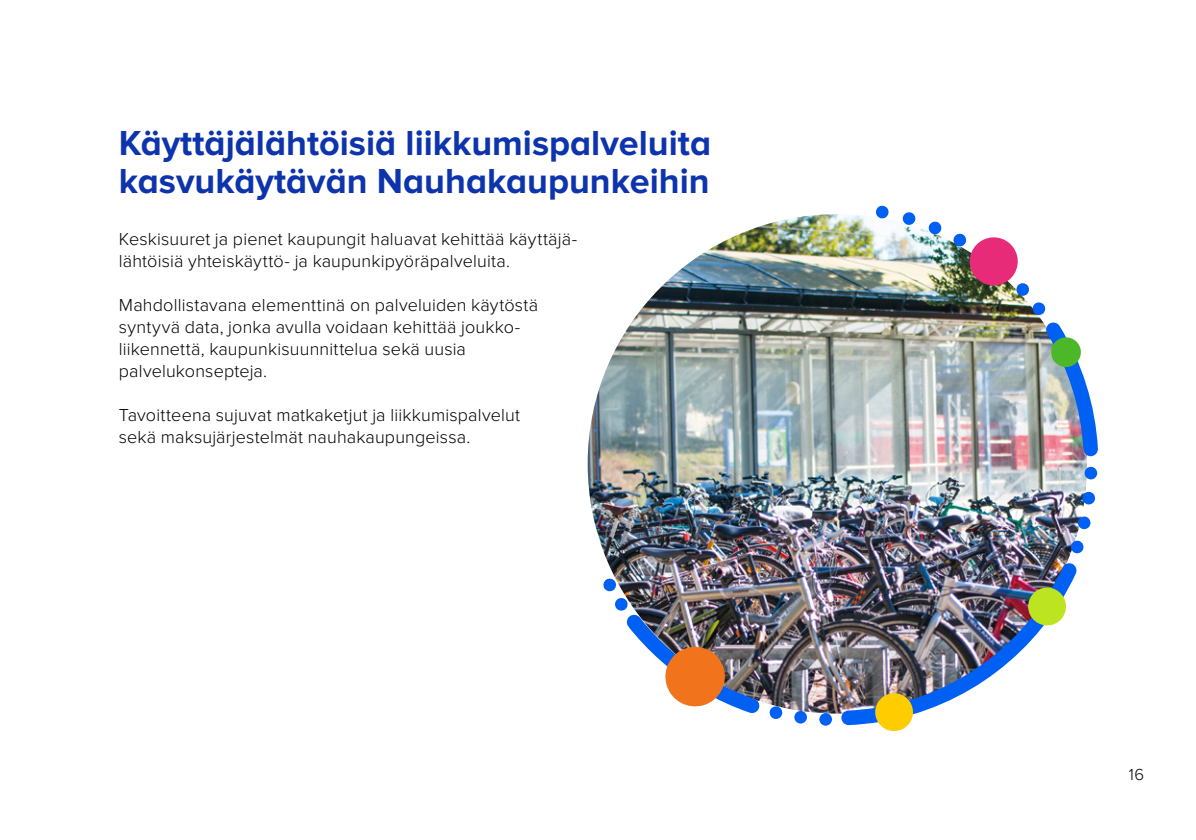
<style>
.page{position:relative;width:1196px;height:840px;background:#fff}
.page>*{position:absolute;margin:0;border:0;box-sizing:border-box;transform-origin:0 0}
.t1{font:700 36px/38px "Proxima Nova";color:#0d33ad}
.Leipäteksti_3_palsta{font:300 18px/22px "Proxima Nova";letter-spacing:.01em;color:#000}
.t2{font:300 16.6px "Proxima Nova";color:#000}
</style>
<div class="page">
<img style="left:588px;top:214px;width:499px;height:500px;border-radius:250px">
<svg style="left:615px;top:598px;width:11px;height:13px"></svg>
<svg style="left:603px;top:578px;width:14px;height:13px"></svg>
<svg style="left:875px;top:205px;width:14px;height:13px"></svg>
<svg style="left:1032px;top:302px;width:14px;height:13px"></svg>
<svg style="left:1016px;top:283px;width:13px;height:13px"></svg>
<svg style="left:902px;top:212px;width:14px;height:13px"></svg>
<svg style="left:928px;top:221px;width:14px;height:13px"></svg>
<svg style="left:953px;top:233px;width:14px;height:13px"></svg>
<img style="left:626px;top:322px;width:472px;height:403px">
<div style="left:969px;top:237px;width:49px;height:49px;background:#e72b79;border-radius:50%"></div>
<svg style="left:662px;top:643px;width:66px;height:67px;background:#cf8559"></svg>
<svg style="left:1049px;top:335px;width:34px;height:34px"></svg>
<svg style="left:873px;top:691px;width:43px;height:40px;background:#d6ba3f"></svg>
<svg style="left:1026px;top:585px;width:42px;height:43px;background:#a3c15e"></svg>
<p class="t1" style="left:119px;top:125px;width:594px">Käyttäjälähtöisiä liikkumispalveluita kasvukäytävän Nauhakaupunkeihin</p>
<p class="Leipäteksti_3_palsta" style="left:119px;top:228px;width:460px">Keskisuuret ja pienet kaupungit haluavat kehittää käyttäjä&shy;lähtöisiä yhteiskäyttö- ja kaupunkipyöräpalveluita.</p>
<p class="Leipäteksti_3_palsta" style="left:119px;top:294px;width:421px">Mahdollistavana elementtinä on palveluiden käytöstä syntyvä data, jonka avulla voidaan kehittää joukko&shy;liikennettä, kaupunkisuunnittelua sekä uusia palvelukonsepteja.</p>
<p class="Leipäteksti_3_palsta" style="left:119px;top:404px;width:403px">Tavoitteena sujuvat matkaketjut ja liikkumispalvelut sekä maksujärjestelmät nauhakaupungeissa.</p>
<p class="t2" style="left:1129px;top:765px;width:17px">16</p>
</div>
